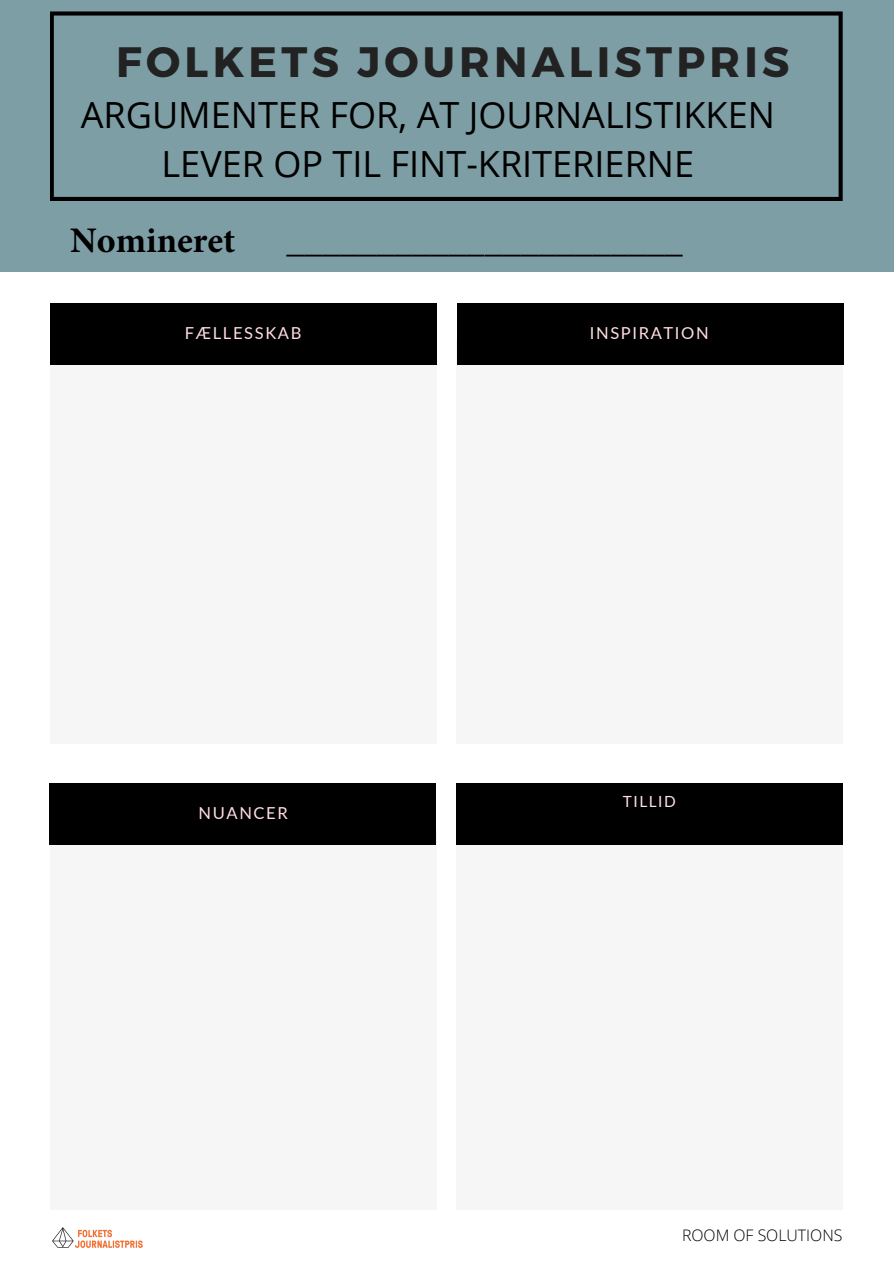
<style>
.page{position:relative;width:894px;height:1264px;background:#fff}
.page>*{position:absolute;margin:0;border:0;box-sizing:border-box;transform-origin:0 0}
.t1{font:700 42.45px "Montserrat";letter-spacing:.1em;color:#222}
.t2{font:36px/49.5px "Open Sans";color:#000;text-align:center}
.t3{font:36px "Minion Pro";color:#000}
.t4{font:700 36px "Minion Pro";color:#000}
.t5{font:16.5px "Lato";letter-spacing:.1em;color:#ffdfe4}
.t6{font:300 15.9px "Open Sans";color:#000}
.t7{font:15.45px "Lato";letter-spacing:.1em;color:#ffdfe4}
</style>
<div class="page">
<div style="left:0;top:0;width:893px;height:271px;background:#7e9ea5"></div>
<svg style="left:50px;top:11px;width:792px;height:190px"></svg>
<div style="left:50px;top:340px;width:386px;height:404px;background:#f6f6f6"></div>
<div style="left:456px;top:340px;width:386px;height:404px;background:#f6f6f6"></div>
<div style="left:50px;top:303px;width:386px;height:62px;background:#000"></div>
<div style="left:457px;top:303px;width:386px;height:62px;background:#000"></div>
<div style="left:50px;top:828px;width:386px;height:382px;background:#f6f6f6"></div>
<div style="left:456px;top:828px;width:386px;height:382px;background:#f6f6f6"></div>
<div style="left:49px;top:783px;width:386px;height:62px;background:#000"></div>
<div style="left:456px;top:783px;width:386px;height:62px;background:#000"></div>
<img style="left:52px;top:1227px;width:91px;height:21px">
<p class="t1" style="left:116px;top:34px;width:674px">FOLKETS JOURNALISTPRIS</p>
<p class="t2" style="left:81px;top:89px;width:695px">ARGUMENTER FOR, AT JOURNALISTIKKEN<br>LEVER OP TIL FINT-KRITERIERNE</p>
<p class="t4" style="left:70px;top:215px;width:167px">Nomineret</p>
<p class="t3" style="left:286px;top:216px;width:398px">______________________</p>
<p class="t5" style="left:185px;top:322px;width:118px">FÆLLESSKAB</p>
<p class="t5" style="left:589px;top:322px;width:120px">INSPIRATION</p>
<p class="t5" style="left:198px;top:802px;width:91px">NUANCER</p>
<p class="t7" style="left:622px;top:792px;width:54px">TILLID</p>
<p class="t6" style="left:681px;top:1223px;width:162px">ROOM OF SOLUTIONS</p>
</div>
